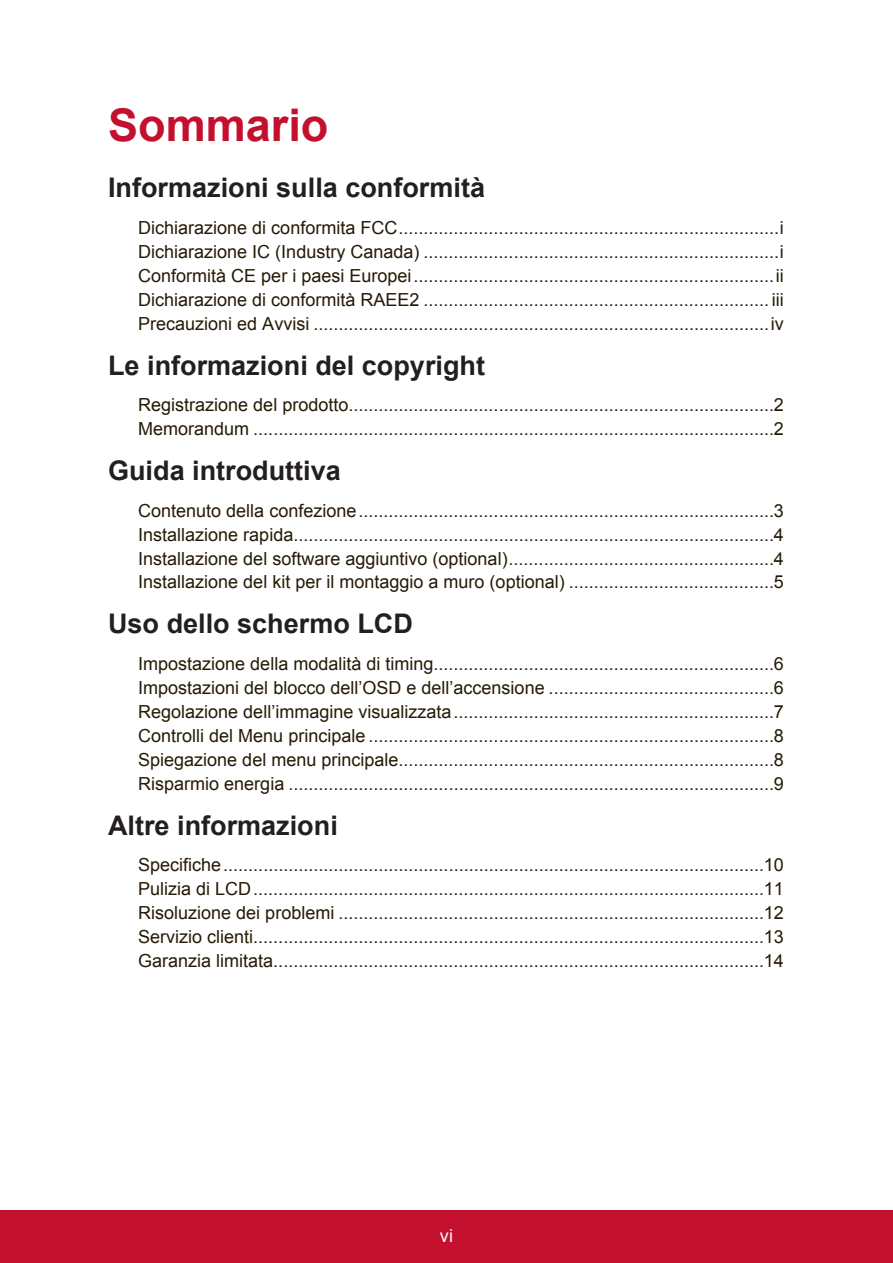
<style>
.page{position:relative;width:893px;height:1263px;background:#fff}
.page>*{position:absolute;margin:0;border:0;box-sizing:border-box;transform-origin:0 0}
.t1{font:700 45px "Arial";color:#c3102f}
.t2{font:700 27px "Arial";color:#231f20}
.t3{font:18px/24px "Arial";color:#251a05;text-align:justify}
.t4{font:18px "Arial";color:#fff}
</style>
<div class="page">
<div style="left:0;top:1210px;width:892px;height:53px;background:#c3102f"></div>
<h1 class="t1" style="left:108px;top:95px;width:222px">Sommario</h1>
<h2 class="t2" style="left:108px;top:170px;width:378px">Informazioni sulla conformità</h2>
<p class="t3" style="left:138px;top:216px;width:646px">Dichiarazione di conformita FCC............................................................................i Dichiarazione IC (Industry Canada) .......................................................................i Conformità CE per i paesi Europei........................................................................ii Dichiarazione di conformità RAEE2 ..................................................................... iii Precauzioni ed Avvisi ...........................................................................................iv</p>
<h2 class="t2" style="left:108px;top:347px;width:378px">Le informazioni del copyright</h2>
<p class="t3" style="left:138px;top:393px;width:647px">Registrazione del prodotto.....................................................................................2<br>Memorandum ........................................................................................................2</p>
<h2 class="t2" style="left:108px;top:452px;width:234px">Guida introduttiva</h2>
<p class="t3" style="left:138px;top:498px;width:646px">Contenuto della confezione...................................................................................3<br>Installazione rapida................................................................................................4<br>Installazione del software aggiuntivo (optional).....................................................4<br>Installazione del kit per il montaggio a muro (optional) .........................................5</p>
<h2 class="t2" style="left:108px;top:606px;width:306px">Uso dello schermo LCD</h2>
<p class="t3" style="left:138px;top:652px;width:647px">Impostazione della modalità di timing....................................................................6<br>Impostazioni del blocco dell’OSD e dell’accensione .............................................6<br>Regolazione dell’immagine visualizzata................................................................7<br>Controlli del Menu principale .................................................................................8<br>Spiegazione del menu principale...........................................................................8<br>Risparmio energia .................................................................................................9</p>
<h2 class="t2" style="left:108px;top:807px;width:231px">Altre informazioni</h2>
<p class="t3" style="left:138px;top:853px;width:646px">Specifiche............................................................................................................10<br>Pulizia di LCD......................................................................................................11<br>Risoluzione dei problemi .....................................................................................12<br>Servizio clienti......................................................................................................13<br>Garanzia limitata..................................................................................................14</p>
<p class="t4" style="left:440px;top:1223px;width:14px">vi</p>
</div>
